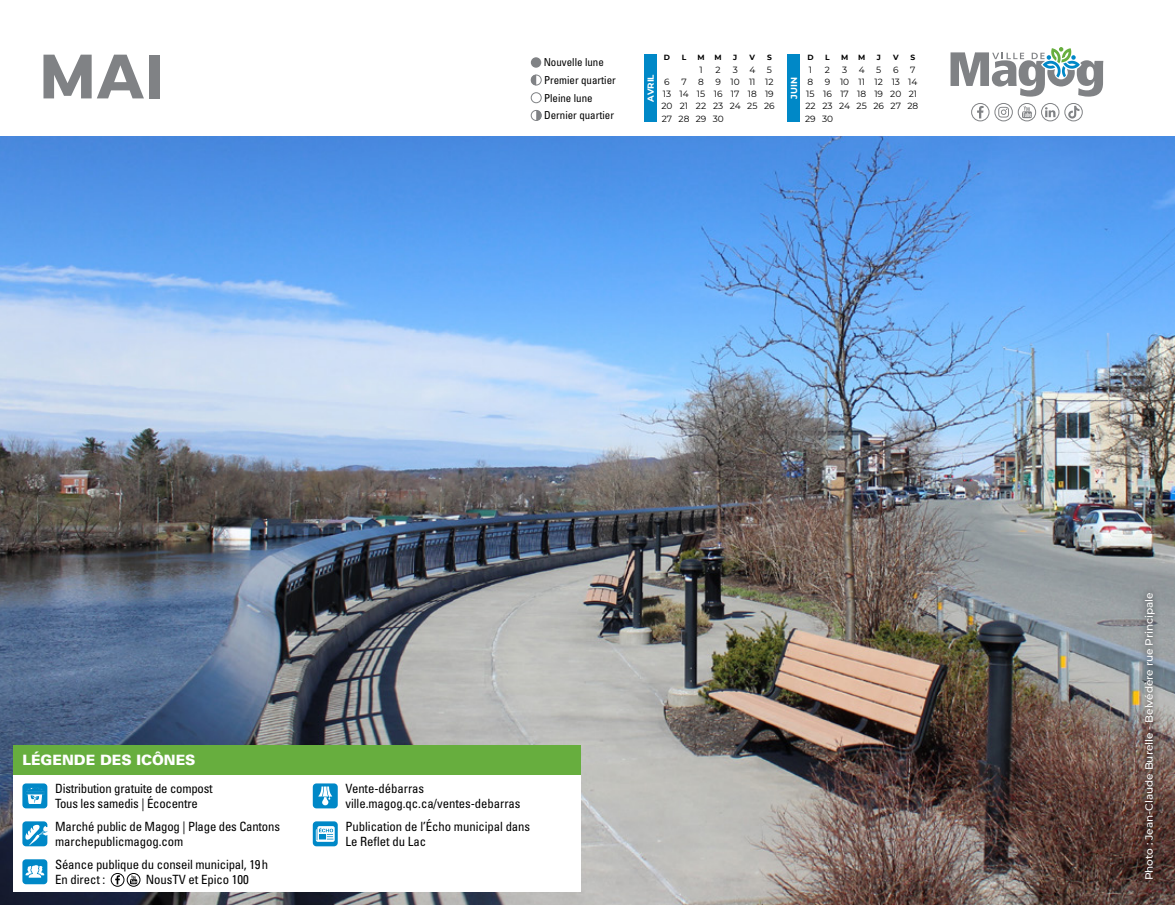
<style>
.page{position:relative;width:1175px;height:905px;background:#fff}
.page>*{position:absolute;margin:0;border:0;box-sizing:border-box;transform-origin:0 0}
.t1{font:700 66px "Mundial";color:#808285}
.t2{font:900 14.25px "Univers LT Std";color:#fff}
.t3{font:condensed 12.75px/14.2px "Univers LT Std";letter-spacing:-.005em;color:#000}
.t4{font:condensed 10.95px/17.7px "Univers LT Std";color:#000}
.t5{font:500 10.5px "Montserrat";color:#fff}
.t6{font:9px/12.1px "Montserrat";color:#000}
.t7{font:700 8.7px "Montserrat";color:#fff}
.t8{font:700 7.5px "Montserrat";color:#000}
</style>
<div class="page">
<svg style="left:950px;top:47px;width:153px;height:50px"></svg>
<div style="left:971px;top:103px;width:18px;height:18px;border:1px solid #808285;border-radius:50%"></div>
<svg style="left:977px;top:106px;width:6px;height:12px"></svg>
<svg style="left:1022px;top:106px;width:9px;height:12px"></svg>
<div style="left:1017px;top:103px;width:19px;height:18px;border:1px solid #808285;border-radius:50%"></div>
<svg style="left:1045px;top:107px;width:10px;height:10px"></svg>
<div style="left:1041px;top:103px;width:18px;height:18px;border:1px solid #808285;border-radius:50%"></div>
<div style="left:994px;top:103px;width:18px;height:18px;border:1px solid #808285;border-radius:50%"></div>
<svg style="left:998px;top:107px;width:11px;height:10px"></svg>
<div style="left:1064px;top:103px;width:18px;height:18px;border:1px solid #808285;border-radius:50%"></div>
<svg style="left:1068px;top:106px;width:11px;height:12px"></svg>
<img style="left:0;top:136px;width:1174px;height:768px">
<div style="left:531px;top:57px;width:10px;height:11px;background:#808285;border-radius:50%"></div>
<div style="left:531px;top:75px;width:10px;height:10px;border:1px solid #808285;border-radius:50%"></div>
<svg style="left:531px;top:75px;width:5px;height:10px"></svg>
<div style="left:531px;top:92px;width:10px;height:11px;border:1px solid #808285;border-radius:50%"></div>
<div style="left:531px;top:110px;width:10px;height:11px;border:1px solid #808285;border-radius:50%"></div>
<svg style="left:536px;top:110px;width:5px;height:11px"></svg>
<div style="left:644px;top:54px;width:12px;height:68px;background:#0088c7"></div>
<div style="left:787px;top:54px;width:13px;height:68px;background:#0088c7"></div>
<div style="left:14px;top:774px;width:566px;height:117px;background:#fff"></div>
<svg style="left:14px;top:774px;width:276px;height:113px"></svg>
<svg style="left:304px;top:774px;width:276px;height:73px"></svg>
<div style="left:14px;top:744px;width:566px;height:30px;background:#67ae3e"></div>
<div style="left:1137px;top:585px;width:25px;height:302px;background:#000;opacity:.75"></div>
<h1 class="t1" style="left:38px;top:24px;width:128px">MAI</h1>
<p class="t8" style="left:664px;top:52px;width:8px">D</p>
<p class="t8" style="left:681px;top:52px;width:6px">L</p>
<p class="t8" style="left:697px;top:52px;width:9px">M</p>
<p class="t8" style="left:714px;top:52px;width:9px">M</p>
<p class="t8" style="left:733px;top:52px;width:6px">J</p>
<p class="t8" style="left:749px;top:52px;width:7px">V</p>
<p class="t8" style="left:767px;top:52px;width:6px">S</p>
<p class="t6" style="left:664px;top:75px;width:7px">6</p>
<p class="t6" style="left:681px;top:75px;width:7px">7</p>
<p class="t6" style="left:698px;top:75px;width:7px">8</p>
<p class="t4" style="left:543px;top:53px;width:74px">Nouvelle lune<br>Premier quartier<br>Pleine lune<br>Dernier quartier</p>
<p class="t6" style="left:699px;top:63px;width:5px">1</p>
<p class="t6" style="left:715px;top:63px;width:7px">2</p>
<p class="t6" style="left:732px;top:63px;width:7px">3</p>
<p class="t6" style="left:749px;top:63px;width:7px">4</p>
<p class="t6" style="left:767px;top:63px;width:7px">5</p>
<p class="t7" style="left:644px;top:102px;width:29px;rotate:-90deg">AVRIL</p>
<p class="t6" style="left:661px;top:75px;width:115px;text-indent:54px">9 10 11 12<br>13 14 15 16 17 18 19<br>20 21 22 23 24 25 26<br>27 28 29 30</p>
<p class="t8" style="left:807px;top:52px;width:8px">D</p>
<p class="t8" style="left:825px;top:52px;width:6px">L</p>
<p class="t8" style="left:841px;top:52px;width:9px">M</p>
<p class="t8" style="left:858px;top:52px;width:9px">M</p>
<p class="t8" style="left:876px;top:52px;width:6px">J</p>
<p class="t8" style="left:893px;top:52px;width:7px">V</p>
<p class="t8" style="left:910px;top:52px;width:6px">S</p>
<p class="t6" style="left:808px;top:63px;width:5px">1</p>
<p class="t6" style="left:825px;top:63px;width:7px">2</p>
<p class="t6" style="left:842px;top:63px;width:7px">3</p>
<p class="t6" style="left:858px;top:63px;width:7px">4</p>
<p class="t6" style="left:876px;top:63px;width:7px">5</p>
<p class="t6" style="left:893px;top:63px;width:7px">6</p>
<p class="t6" style="left:910px;top:63px;width:7px">7</p>
<p class="t6" style="left:807px;top:75px;width:7px">8</p>
<p class="t7" style="left:788px;top:99px;width:23px;rotate:-90deg">JUIN</p>
<p class="t6" style="left:805px;top:75px;width:115px;text-indent:20px">9 10 11 12 13 14<br>15 16 17 18 19 20 21<br>22 23 24 25 26 27 28<br>29 30</p>
<p class="t2" style="left:22px;top:750px;width:175px">LÉGENDE DES ICÔNES</p>
<p class="t3" style="left:55px;top:781px;width:159px">Distribution gratuite de compost<br>Tous les samedis | Écocentre</p>
<p class="t3" style="left:55px;top:819px;width:226px">Marché public de Magog | Plage des Cantons marchepublicmagog.com</p>
<p class="t3" style="left:55px;top:857px;width:215px">Séance publique du conseil municipal, 19h<br>En direct :</p>
<p class="t3" style="left:146px;top:871px;width:104px">NousTV et Epico 100</p>
<p class="t3" style="left:345px;top:781px;width:176px">Vente-débarras ville.magog.qc.ca/ventes-debarras</p>
<p class="t3" style="left:345px;top:819px;width:186px">Publication de l’Écho municipal dans<br>Le Reflet du Lac</p>
<p class="t5" style="left:1141px;top:880px;width:289px;rotate:-90deg">Photo : Jean-Claude Burelle - Belvédère rue Principale</p>
</div>
